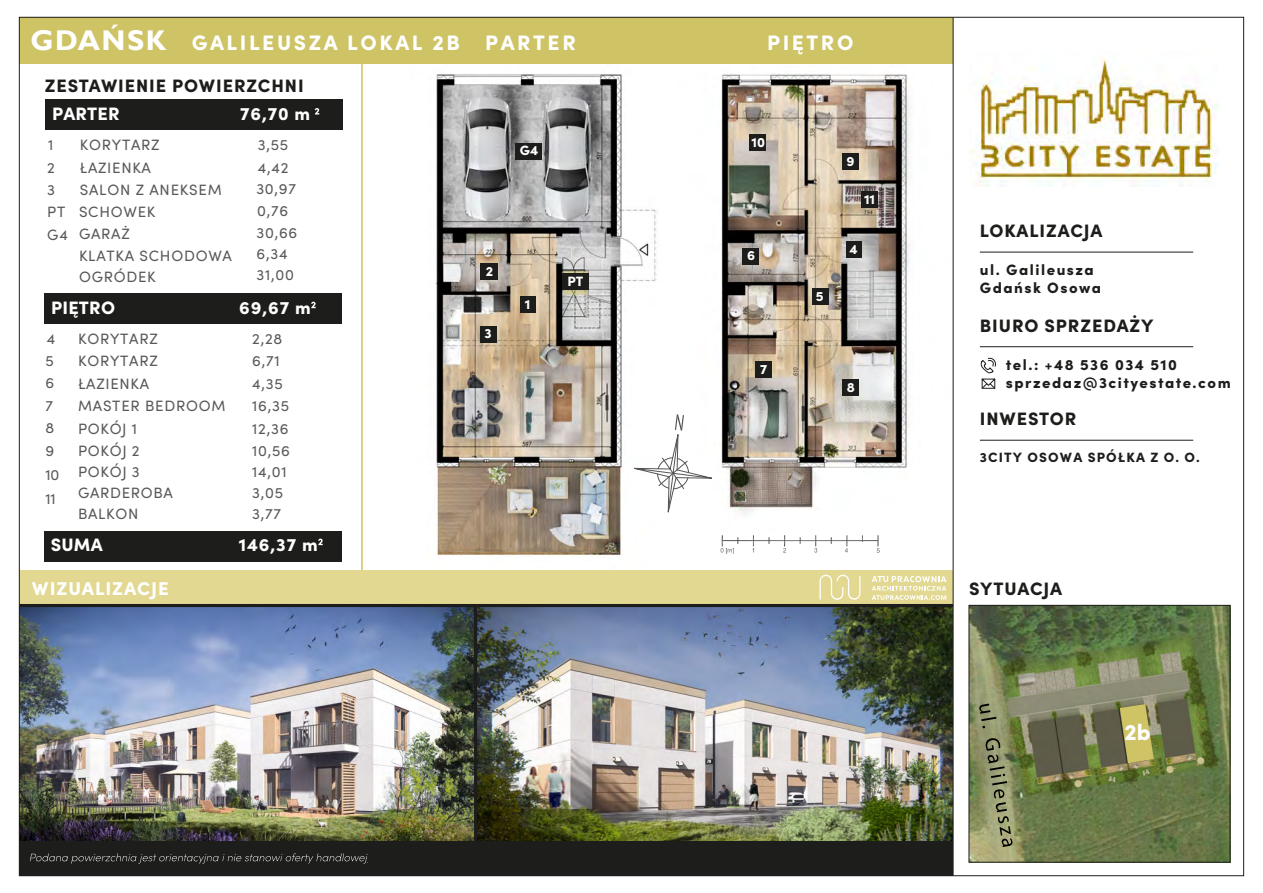
<style>
.page{position:relative;width:1263px;height:893px;background:#fff}
.page>*{position:absolute;margin:0;border:0;box-sizing:border-box;transform-origin:0 0}
.t1{font:900 22.5px "Sofia Pro";color:#fff}
.t2{font:900 21px "Sofia Pro";letter-spacing:.12em;color:#fff}
.t3{font:900 18.6px "Sofia Pro";letter-spacing:.05em;color:#fff}
.t4{font:900 18px "Sofia Pro";letter-spacing:.05em;color:#1d1d1b}
.t5{font:900 18px "Sofia Pro";letter-spacing:.01em;color:#fff}
.t6{font:15px/22.5px "Sofia Pro";letter-spacing:.05em;color:#595959}
.t7{font:900 15px/18px "Sofia Pro";letter-spacing:.1em;color:#1d1d1b}
.t8{font:900 13.5px "Sofia Pro";letter-spacing:.085em;color:#1d1d1b}
.t9{font:900 13.5px "Sofia Pro";color:#fff}
.s1{font-family:"Gill Sans";font-weight:700;font-size:28.5px}
</style>
<div class="page">
<img style="left:435px;top:74px;width:222px;height:482px">
<div style="left:481px;top:326px;width:16px;height:16px;background:#1d1d1b"></div>
<img style="left:721px;top:74px;width:188px;height:440px">
<div style="left:743px;top:248px;width:16px;height:17px;background:#1d1d1b"></div>
<div style="left:755px;top:361px;width:17px;height:17px;background:#1d1d1b"></div>
<div style="left:846px;top:241px;width:15px;height:17px;background:#1d1d1b"></div>
<img style="left:21px;top:607px;width:453px;height:234px">
<img style="left:477px;top:607px;width:476px;height:234px">
<svg style="left:971px;top:607px;width:257px;height:253px"></svg>
<svg style="left:1120px;top:704px;width:34px;height:59px"></svg>
<div style="left:19px;top:841px;width:934px;height:35px;background:#1d1d1b"></div>
<svg style="left:30px;top:853px;width:338px;height:11px"></svg>
<div style="left:20px;top:570px;width:933px;height:34px;background:#e2d891"></div>
<hr style="left:19px;top:604px;width:934px;height:3px;background:#1d1d1b">
<svg style="left:819px;top:574px;width:41px;height:26px"></svg>
<svg style="left:872px;top:576px;width:74px;height:24px"></svg>
<svg style="left:564px;top:271px;width:24px;height:23px"></svg>
<hr style="left:474px;top:606px;width:3px;height:256px;background:#1d1d1b">
<svg style="left:721px;top:535px;width:159px;height:19px"></svg>
<svg style="left:630px;top:414px;width:82px;height:100px"></svg>
<div style="left:19px;top:17px;width:934px;height:47px;background:#cec365"></div>
<hr style="left:953px;top:17px;width:1px;height:859px;background:#1d1d1b">
<svg style="left:980px;top:357px;width:16px;height:32px"></svg>
<div style="left:969px;top:605px;width:261px;height:257px;border:1px solid #1d1d1b"></div>
<svg style="left:979px;top:704px;width:17px;height:24px"></svg>
<svg style="left:985px;top:738px;width:28px;height:109px"></svg>
<hr style="left:980px;top:252px;width:213px;height:1px;background:#1d1d1b">
<hr style="left:980px;top:440px;width:213px;height:1px;background:#1d1d1b">
<hr style="left:980px;top:346px;width:213px;height:1px;background:#1d1d1b">
<img style="left:969px;top:59px;width:250px;height:127px">
<div style="left:520px;top:296px;width:16px;height:17px;background:#1d1d1b"></div>
<div style="left:515px;top:143px;width:27px;height:16px;background:#1d1d1b"></div>
<div style="left:562px;top:273px;width:27px;height:17px;background:#1d1d1b"></div>
<div style="left:481px;top:263px;width:17px;height:17px;background:#1d1d1b"></div>
<div style="left:749px;top:134px;width:17px;height:17px;background:#1d1d1b"></div>
<div style="left:861px;top:191px;width:17px;height:17px;background:#1d1d1b"></div>
<div style="left:812px;top:288px;width:16px;height:17px;background:#1d1d1b"></div>
<div style="left:843px;top:379px;width:16px;height:17px;background:#1d1d1b"></div>
<div style="left:843px;top:153px;width:16px;height:17px;background:#1d1d1b"></div>
<hr style="left:361px;top:61px;width:2px;height:509px;background:#cec365">
<div style="left:44px;top:293px;width:298px;height:30px;background:#1d1d1b"></div>
<svg style="left:311px;top:302px;width:5px;height:6px"></svg>
<div style="left:44px;top:531px;width:297px;height:30px;background:#1d1d1b"></div>
<svg style="left:318px;top:539px;width:5px;height:6px"></svg>
<div style="left:45px;top:99px;width:298px;height:31px;background:#1d1d1b"></div>
<svg style="left:315px;top:108px;width:4px;height:7px"></svg>
<h2 class="t2" style="left:31px;top:26px;width:431px"><span class="s1">GDAŃSK</span> GALILEUSZA LOKAL 2B</h2>
<p class="t4" style="left:45px;top:71px;width:260px">ZESTAWIENIE POWIERZCHNI</p>
<p class="t5" style="left:52px;top:99px;width:69px">PARTER</p>
<p class="t5" style="left:240px;top:99px;width:72px">76,70 m</p>
<p class="t6" style="left:80px;top:133px;width:143px">KORYTARZ<br>ŁAZIENKA<br>SALON Z ANEKSEM</p>
<p class="t6" style="left:258px;top:133px;width:32px">3,55<br>4,42</p>
<p class="t6" style="left:48px;top:133px;width:7px">1</p>
<p class="t6" style="left:47px;top:155px;width:9px">2<br>3</p>
<p class="t6" style="left:256px;top:176px;width:41px">30,97</p>
<p class="t6" style="left:47px;top:200px;width:20px">PT</p>
<p class="t6" style="left:257px;top:198px;width:33px">0,76</p>
<p class="t6" style="left:47px;top:222px;width:22px">G4</p>
<p class="t6" style="left:256px;top:222px;width:42px;line-height:21px">30,66<br>6,34<br>31,00</p>
<p class="t6" style="left:79px;top:200px;width:154px;line-height:21.8px">SCHOWEK<br>GARAŻ<br>KLATKA SCHODOWA<br>OGRÓDEK</p>
<p class="t5" style="left:51px;top:293px;width:65px">PIĘTRO</p>
<p class="t6" style="left:78px;top:349px;width:149px">KORYTARZ<br>ŁAZIENKA<br>MASTER BEDROOM<br>POKÓJ 1<br>POKÓJ 2</p>
<p class="t6" style="left:78px;top:460px;width:96px;line-height:21px">POKÓJ 3<br>GARDEROBA<br>BALKON</p>
<p class="t5" style="left:239px;top:293px;width:73px">69,67 m</p>
<p class="t6" style="left:47px;top:327px;width:10px">4</p>
<p class="t6" style="left:78px;top:327px;width:81px">KORYTARZ</p>
<p class="t6" style="left:252px;top:327px;width:32px">2,28</p>
<p class="t6" style="left:252px;top:349px;width:39px">6,71<br>4,35<br>16,35<br>12,36<br>10,56</p>
<p class="t6" style="left:252px;top:460px;width:36px;line-height:21px">14,01<br>3,05<br>3,77</p>
<p class="t6" style="left:45px;top:349px;width:10px">5</p>
<p class="t6" style="left:45px;top:371px;width:10px;text-align:justify">6<br>7<br>8</p>
<p class="t6" style="left:45px;top:438px;width:16px;line-height:24.2px">9<br>10<br>11</p>
<p class="t5" style="left:51px;top:531px;width:53px">SUMA</p>
<p class="t5" style="left:239px;top:531px;width:80px">146,37 m</p>
<p class="t3" style="left:32px;top:574px;width:138px">WIZUALIZACJE</p>
<h2 class="t2" style="left:485px;top:26px;width:92px">PARTER</h2>
<h2 class="t2" style="left:767px;top:26px;width:88px">PIĘTRO</h2>
<p class="t9" style="left:520px;top:140px;width:20px">G4</p>
<p class="t9" style="left:486px;top:260px;width:9px">2</p>
<p class="t9" style="left:485px;top:323px;width:9px">3</p>
<p class="t9" style="left:525px;top:294px;width:7px">1</p>
<p class="t9" style="left:567px;top:271px;width:17px">PT</p>
<p class="t9" style="left:751px;top:132px;width:15px">10</p>
<p class="t9" style="left:747px;top:245px;width:10px">6</p>
<p class="t9" style="left:760px;top:359px;width:9px">7</p>
<p class="t9" style="left:816px;top:285px;width:9px">5</p>
<p class="t9" style="left:847px;top:150px;width:10px">9</p>
<p class="t9" style="left:864px;top:189px;width:13px">11</p>
<p class="t9" style="left:849px;top:238px;width:10px">4</p>
<p class="t9" style="left:847px;top:377px;width:10px">8</p>
<p class="t4" style="left:980px;top:216px;width:124px">LOKALIZACJA</p>
<p class="t7" style="left:980px;top:259px;width:123px">ul. Galileusza<br>Gdańsk Osowa</p>
<p class="t4" style="left:980px;top:311px;width:175px">BIURO SPRZEDAŻY</p>
<p class="t7" style="left:1006px;top:354px;width:226px">tel.: +48 536 034 510 sprzedaz@3cityestate.com</p>
<p class="t4" style="left:980px;top:405px;width:98px">INWESTOR</p>
<p class="t8" style="left:980px;top:447px;width:222px">3CITY OSOWA SPÓŁKA Z O. O.</p>
<p class="t4" style="left:969px;top:574px;width:94px">SYTUACJA</p>
<h1 class="t1" style="left:1124px;top:714px;width:28px">2b</h1>
</div>
